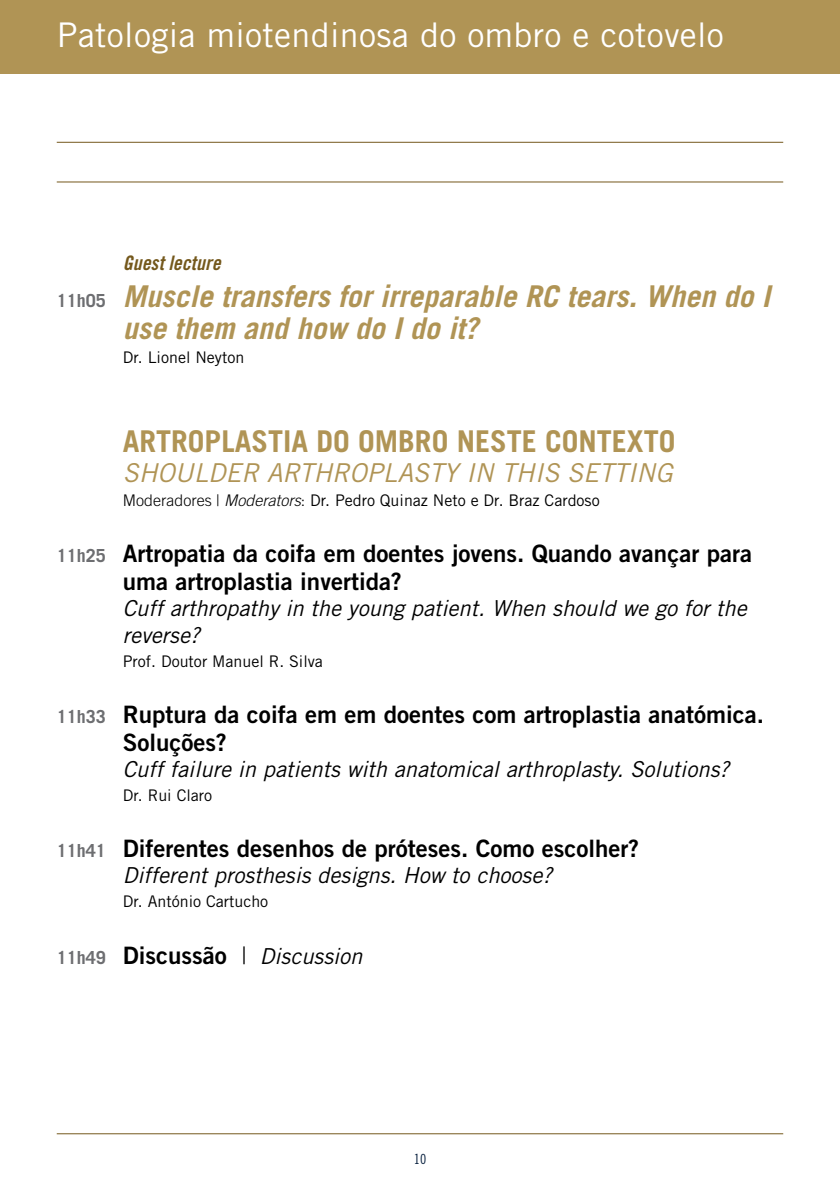
<style>
.page{position:relative;width:840px;height:1191px;background:#fff}
.page>*{position:absolute;margin:0;border:0;box-sizing:border-box;transform-origin:0 0}
.t1{font:34px "Trade Gothic LT Std";letter-spacing:.01em;color:#fff}
.t2{font:italic 700 30px/32px "Trade Gothic LT Std";color:#b09455}
.t3{font:700 30px "Trade Gothic LT Std";color:#b09455}
.t4{font:italic 26px "Trade Gothic LT Std";color:#b09455}
.t5{font:24px/28px "Trade Gothic LT Std Bd 2";color:#000}
.t6{font:italic 22px/26px "Trade Gothic LT Std";color:#000}
.t7{font:20px "Trade Gothic LT Std Bd Cn 20 Obl";color:#74581c}
.t8{font:16px "Trade Gothic LT Std";color:#000}
.t9{font:14px "Trade Gothic LT Std Cn 18";color:#0a2240}
.s1{font-style:normal;font-size:18px;color:#6d6e71}
.s2{font-weight:300}
.s3{font-weight:300;font-style:italic}
.s4{font-family:"Trade Gothic LT Std";font-weight:700;font-size:18px;color:#6d6e71}
.s5{font-weight:700;font-style:normal;font-size:18px;color:#6d6e71}
.s6{font-family:"Trade Gothic LT Std Bd 2";font-style:normal;font-size:24px}
.s7{font-weight:300;font-style:normal;font-size:24px}
</style>
<div class="page">
<div style="left:0;top:0;width:839px;height:74px;background:#b09455"></div>
<hr style="left:57px;top:1133px;width:725px;height:1px;background:#74581c">
<hr style="left:57px;top:142px;width:725px;height:1px;background:#74581c">
<hr style="left:57px;top:181px;width:725px;height:1px;background:#74581c">
<h1 class="t1" style="left:57px;top:15px;width:668px">Patologia miotendinosa do ombro e cotovelo</h1>
<p class="t7" style="left:123px;top:250px;width:99px">Guest lecture</p>
<p class="t2" style="left:123px;top:281px;width:648px;text-indent:-66px"><span class="s1">11h05</span> Muscle transfers for irreparable RC tears. When do I use them and how do I do it?</p>
<p class="t8" style="left:123px;top:348px;width:123px">Dr. Lionel Neyton</p>
<p class="t3" style="left:123px;top:423px;width:553px">ARTROPLASTIA DO OMBRO NESTE CONTEXTO</p>
<p class="t4" style="left:123px;top:457px;width:551px">SHOULDER ARTHROPLASTY IN THIS SETTING</p>
<p class="t8" style="left:123px;top:491px;width:478px"><span class="s2">Moderadores |</span> <span class="s3">Moderators</span><span class="s2">:</span> Dr. Pedro Quinaz Neto e Dr. Braz Cardoso</p>
<p class="t5" style="left:123px;top:539px;width:630px;text-indent:-66px"><span class="s4">11h25</span> Artropatia da coifa em doentes jovens. Quando avançar para uma artroplastia invertida?</p>
<p class="t6" style="left:123px;top:596px;width:625px">Cuff arthropathy in the young patient. When should we go for the reverse?</p>
<p class="t8" style="left:123px;top:651px;width:201px">Prof. Doutor Manuel R. Silva</p>
<p class="t5" style="left:123px;top:700px;width:642px;text-indent:-66px"><span class="s4">11h33</span> Ruptura da coifa em em doentes com artroplastia anatómica.<br>Soluções?</p>
<p class="t6" style="left:123px;top:756px;width:607px">Cuff failure in patients with anatomical arthroplasty. Solutions?</p>
<p class="t8" style="left:123px;top:785px;width:91px">Dr. Rui Claro</p>
<p class="t5" style="left:57px;top:834px;width:583px"><span class="s4">11h41</span> Diferentes desenhos de próteses. Como escolher?</p>
<p class="t6" style="left:123px;top:863px;width:430px">Different prosthesis designs. How to choose?</p>
<p class="t8" style="left:123px;top:892px;width:147px">Dr. António Cartucho</p>
<p class="t6" style="left:57px;top:943px;width:307px"><span class="s5">11h49</span> <span class="s6">Discussão</span> <span class="s7">|</span> Discussion</p>
<p class="t9" style="left:413px;top:1150px;width:14px">10</p>
</div>
